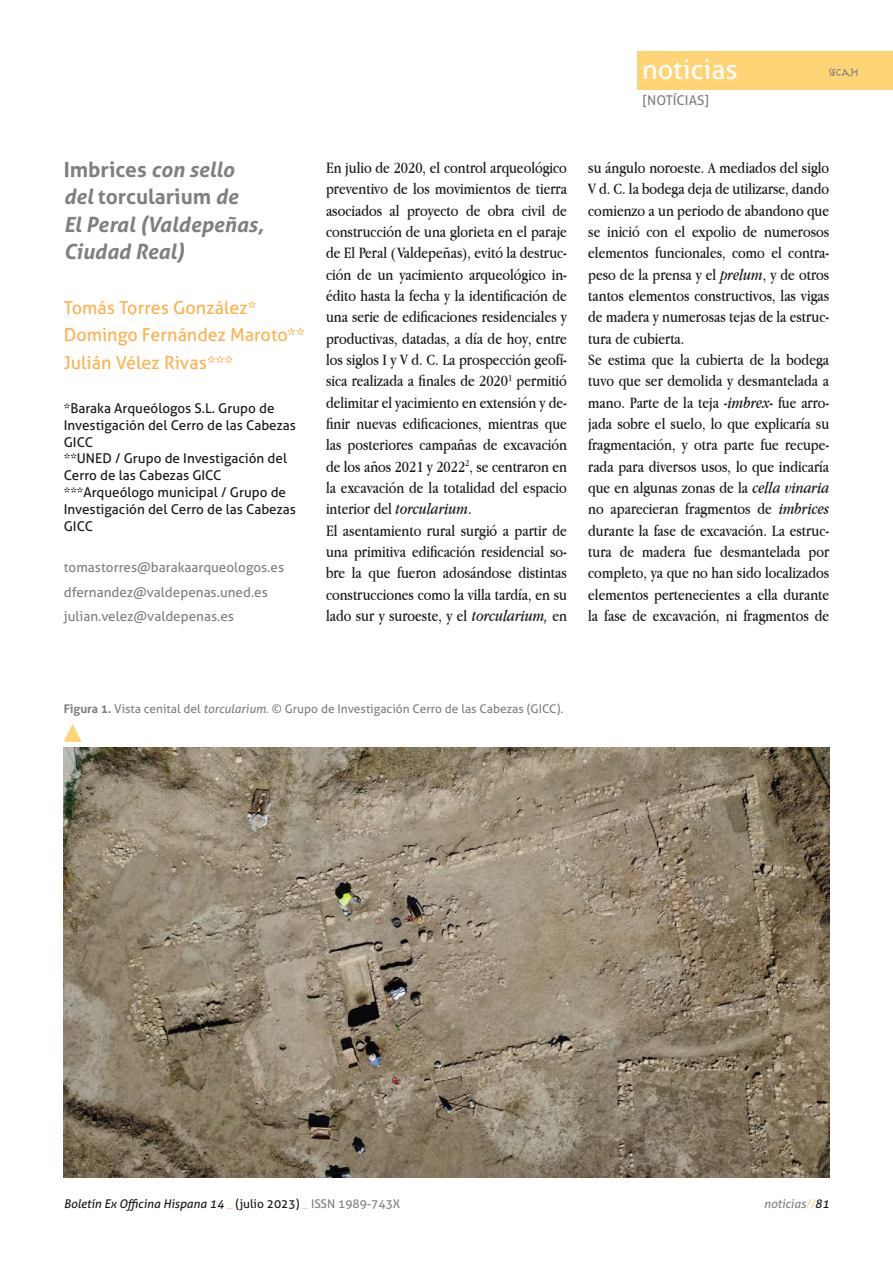
<style>
.page{position:relative;width:893px;height:1263px;background:#fff}
.page>*{position:absolute;margin:0;border:0;box-sizing:border-box;transform-origin:0 0}
.t1{font:27px "Aller";color:#fff}
.t2{font:italic 700 21px/27.3px "Aller";color:#808080}
.t3{font:18px/27.3px "Aller";color:#ffb14e}
.t4{font:18px "Marathon II";color:#808080}
.t5{font:16.5px/21.3px "Apple Garamond";color:#1a171c}
.t6{font:13.5px/16.8px "Aller";color:#1a171c}
.t7{font:13.5px/24.3px "Aller";color:#808080}
.t8{font:12px "Aller";color:#808080}
.t9{font:italic 12px "Aller";color:#1a171c}
.t10{font:italic 12px "Aller";color:#808080}
.s1{font-style:normal}
.s2{font-style:italic}
.s3{font-weight:700}
.s4{font-style:normal;color:#ffd476}
.s5{font-style:normal;color:#808080}
.s6{color:#ffd476}
.s7{color:#1a171c}
</style>
<div class="page">
<div style="left:638px;top:51px;width:255px;height:38px;background:#ffd476"></div>
<img style="left:64px;top:747px;width:765px;height:431px">
<svg style="left:64px;top:724px;width:17px;height:18px"></svg>
<p class="t2" style="left:64px;top:156px;width:201px"><span class="s1">Imbrices</span> con sello del <span class="s1">torcularium</span> de<br>El Peral (Valdepeñas,<br>Ciudad Real)</p>
<p class="t3" style="left:64px;top:294px;width:242px">Tomás Torres González*<br>Domingo Fernández Maroto**<br>Julián Vélez Rivas***</p>
<p class="t6" style="left:64px;top:400px;width:234px">*Baraka Arqueólogos S.L. Grupo de<br>Investigación del Cerro de las Cabezas<br>GICC<br>**UNED / Grupo de Investigación del<br>Cerro de las Cabezas GICC ***Arqueólogo municipal / Grupo de<br>Investigación del Cerro de las Cabezas<br>GICC</p>
<p class="t7" style="left:64px;top:555px;width:222px">tomastorres@barakaarqueologos.es dfernandez@valdepenas.uned.es julian.velez@valdepenas.es</p>
<h1 class="t1" style="left:642px;top:53px;width:97px">noticias</h1>
<p class="t4" style="left:829px;top:64px;width:31px">secah</p>
<p class="t7" style="left:643px;top:88px;width:67px">[NOTÍCIAS]</p>
<p class="t5" style="left:326px;top:157px;width:242px">En julio de 2020, el control arqueológico preventivo de los movimientos de tierra asociados al proyecto de obra civil de construcción de una glorieta en el paraje de El Peral (Valdepeñas), evitó la destruc&shy;ción de un yacimiento arqueológico in&shy;édito hasta la fecha y la identificación de una serie de edificaciones residenciales y productivas, datadas, a día de hoy, entre los siglos I y V d. C. La prospección geofí&shy;sica realizada a finales de 2020<sup>1</sup> permitió delimitar el yacimiento en extensión y de&shy;finir nuevas edificaciones, mientras que las posteriores campañas de excavación de los años 2021 y 2022<sup>2</sup>, se centraron en la excavación de la totalidad del espacio interior del <span class="s2">torcularium</span>.<br>El asentamiento rural surgió a partir de una primitiva edificación residencial so&shy;bre la que fueron adosándose distintas construcciones como la villa tardía, en su lado sur y suroeste, y el <span class="s2">torcularium,</span> en</p>
<p class="t5" style="left:588px;top:157px;width:242px">su ángulo noroeste. A mediados del siglo V d. C. la bodega deja de utilizarse, dando comienzo a un periodo de abandono que se inició con el expolio de numerosos elementos funcionales, como el contra&shy;peso de la prensa y el <span class="s2">prelum</span>, y de otros tantos elementos constructivos, las vigas de madera y numerosas tejas de la estruc&shy;tura de cubierta.<br>Se estima que la cubierta de la bodega tuvo que ser demolida y desmantelada a mano. Parte de la teja -<span class="s2">imbrex</span>- fue arro&shy;jada sobre el suelo, lo que explicaría su fragmentación, y otra parte fue recupe&shy;rada para diversos usos, lo que indicaría que en algunas zonas de la <span class="s2">cella vinaria </span>no aparecieran fragmentos de <span class="s2">imbrices </span>durante la fase de excavación. La estruc&shy;tura de madera fue desmantelada por completo, ya que no han sido localizados elementos pertenecientes a ella durante la fase de excavación, ni fragmentos de</p>
<p class="t8" style="left:64px;top:701px;width:501px"><span class="s3">Figura 1.</span> Vista cenital del <span class="s2">torcularium</span>. © Grupo de Investigación Cerro de las Cabezas (GICC).</p>
<p class="t9" style="left:64px;top:1196px;width:338px">Boletín Ex Officina Hispana 14 <span class="s4">_</span> <span class="s1">(julio 2023)</span> <span class="s4">_</span> <span class="s5">ISSN 1989-743X</span></p>
<p class="t10" style="left:764px;top:1196px;width:67px">noticias<span class="s6">//</span><span class="s7">81</span></p>
</div>
